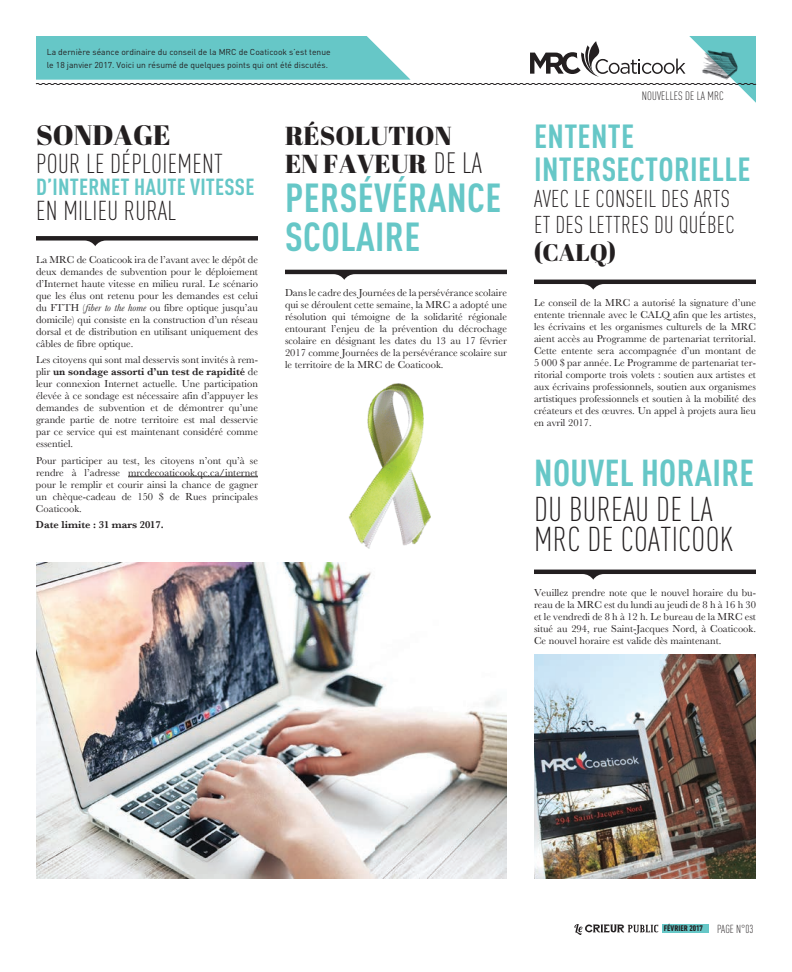
<style>
.page{position:relative;width:792px;height:972px;background:#fff}
.page>*{position:absolute;margin:0;border:0;box-sizing:border-box;transform-origin:0 0}
.t1{font:700 condensed 40px/39px "DINOT";letter-spacing:.01em;color:#66c7c7}
.t2{font:700 condensed 37px "DINOT";letter-spacing:.01em;color:#66c7c7}
.t3{font:300 condensed 34px/30px "DINOT";letter-spacing:.01em;color:#231f20}
.t4{font:700 condensed 33px/33px "DINOT";letter-spacing:.01em;color:#66c7c7}
.t5{font:28px "Abril Fatface";color:#231f20}
.t6{font:300 condensed 27px "DINOT";letter-spacing:.01em;color:#231f20}
.t7{font:26px/28px "Abril Fatface";color:#231f20}
.t8{font:300 condensed 24px/26px "DINOT";letter-spacing:.01em;color:#231f20}
.t9{font:24px "Abril Fatface";color:#231f20}
.t10{font:700 condensed 23px "DINOT";letter-spacing:.01em;color:#66c7c7}
.t11{font:300 condensed 12px "DINOT";letter-spacing:.01em;color:#231f20}
.t12{font:300 condensed 11.5px "DINOT";color:#231f20}
.t13{font:10.5px/12px "Baskerville";color:#231f20;text-align:justify}
.t14{font:600 10.5px "Baskerville";color:#231f20}
.t15{font:8.5px/12.5px "DINOT";color:#231f20}
.t16{font:900 condensed 8px "DINOT";letter-spacing:.01em;color:#231f20}
.s1{font-style:italic}
.s2{font-weight:600}
.s3{font-family:"Bask Old Face"}
.s4{font-family:"DINOT";font-weight:300;font-stretch:condensed;font-size:29px}
.s5{font-weight:300;font-size:11.5px}
</style>
<div class="page">
<div style="left:662px;top:924px;width:47px;height:9px;background:#66c7c7"></div>
<svg style="left:574px;top:924px;width:84px;height:11px"></svg>
<svg style="left:35px;top:36px;width:722px;height:67px"></svg>
<img style="left:348px;top:383px;width:83px;height:165px">
<hr style="left:128px;top:477px;width:130px;height:1px;background:#231f20">
<svg style="left:36px;top:236px;width:222px;height:10px"></svg>
<svg style="left:285px;top:270px;width:222px;height:10px"></svg>
<svg style="left:534px;top:280px;width:222px;height:10px"></svg>
<svg style="left:534px;top:570px;width:222px;height:10px"></svg>
<img style="left:36px;top:562px;width:471px;height:316px">
<img style="left:534px;top:654px;width:222px;height:224px">
<p class="t15" style="left:47px;top:46px;width:285px">La dernière séance ordinaire du conseil de la MRC de Coaticook s’est tenue le 18 janvier 2017. Voici un résumé de quelques points qui ont été discutés.</p>
<h3 class="t5" style="left:36px;top:115px;width:38px">SONDA</h3>
<h3 class="t5" style="left:133px;top:115px;width:37px">GE</h3>
<h3 class="t6" style="left:36px;top:148px;width:188px">POUR LE DÉPLOIEMENT</h3>
<h3 class="t10" style="left:36px;top:173px;width:220px">D’INTERNET HAUTE VITESSE</h3>
<h3 class="t6" style="left:36px;top:195px;width:142px">EN MILIEU RURAL</h3>
<p class="t13" style="left:36px;top:253px;width:224px">La MRC de Coaticook ira de l’avant avec le dépôt de deux demandes de subvention pour le déploiement d’Internet haute vitesse en milieu rural. Le scénario que les élus ont retenu pour les demandes est celui du FTTH (<span class="s1">fiber to the home</span> ou fibre optique jusqu’au domicile) qui consiste en la construction d’un réseau dorsal et de distribution en utilisant uniquement des câbles de fibre optique.</p>
<p class="t13" style="left:36px;top:354px;width:224px">Les citoyens qui sont mal desservis sont invités à rem&shy;plir <span class="s2">un sondage assorti d’un test de rapidité</span> de leur connexion Internet actuelle. Une participation élevée à ce sondage est nécessaire afin d’appuyer les demandes de subvention et de démontrer qu’une grande partie de notre territoire est mal desservie par ce service qui est maintenant considéré comme essentiel.</p>
<p class="t13" style="left:36px;top:454px;width:224px">Pour participer au test, les citoyens n’ont qu’à se rendre à l’adresse mrcdecoaticook.qc.ca/internet pour le remplir et courir ainsi la chance de gagner un chèque-cadeau de 150 <span class="s3">$</span> de Rues principales Coaticook.</p>
<p class="t14" style="left:36px;top:519px;width:129px">Date limite : 31 mars 2017.</p>
<h3 class="t7" style="left:285px;top:121px;width:199px">RÉSOLUTION<br>EN FAVEUR <span class="s4">DE LA</span></h3>
<h1 class="t1" style="left:285px;top:178px;width:218px">PERSÉVÉRANCE<br>SCOLAIRE</h1>
<p class="t13" style="left:285px;top:287px;width:224px">Dans le cadre des Journées de la persévérance scolaire qui se déroulent cette semaine, la MRC a adopté une résolution qui témoigne de la solidarité régionale entourant l’enjeu de la prévention du décrochage scolaire en désignant les dates du 13 au 17 février 2017 comme Journées de la persévérance scolaire sur le territoire de la MRC de Coaticook.</p>
<p class="t11" style="left:642px;top:89px;width:72px">NOUVELLES DE LA MRC</p>
<h3 class="t4" style="left:534px;top:119px;width:218px">ENTENTE<br>INTERSECTORIELLE</h3>
<h3 class="t8" style="left:534px;top:185px;width:202px">AVEC LE CONSEIL DES ARTS<br>ET DES LETTRES DU QUÉBEC</h3>
<h3 class="t9" style="left:534px;top:235px;width:84px">(CALQ)</h3>
<p class="t13" style="left:534px;top:297px;width:224px">Le conseil de la MRC a autorisé la signature d’une entente triennale avec le CALQ afin que les artistes, les écrivains et les organismes culturels de la MRC aient accès au Programme de partenariat territorial.<br>Cette entente sera accompagnée d’un montant de 5 000 <span class="s3">$</span> par année. Le Programme de partenariat ter&shy;ritorial comporte trois volets : soutien aux artistes et aux écrivains professionnels, soutien aux organismes artistiques professionnels et soutien à la mobilité des créateurs et des œuvres. Un appel à projets aura lieu en avril 2017.</p>
<h2 class="t2" style="left:534px;top:451px;width:221px">NOUVEL HORAIRE</h2>
<h3 class="t3" style="left:534px;top:494px;width:200px">DU BUREAU DE LA<br>MRC DE COATICOOK</h3>
<p class="t13" style="left:534px;top:587px;width:224px">Veuillez prendre note que le nouvel horaire du bu&shy;reau de la MRC est du lundi au jeudi de 8 h à 16 h 30 et le vendredi de 8 h à 12 h. Le bureau de la MRC est situé au 294, rue Saint-Jacques Nord, à Coaticook.<br>Ce nouvel horaire est valide dès maintenant.</p>
<p class="t16" style="left:664px;top:924px;width:59px">FÉVRIER 2017 <span class="s5">PAGE</span></p>
<p class="t12" style="left:736px;top:922px;width:19px">N°03</p>
</div>
